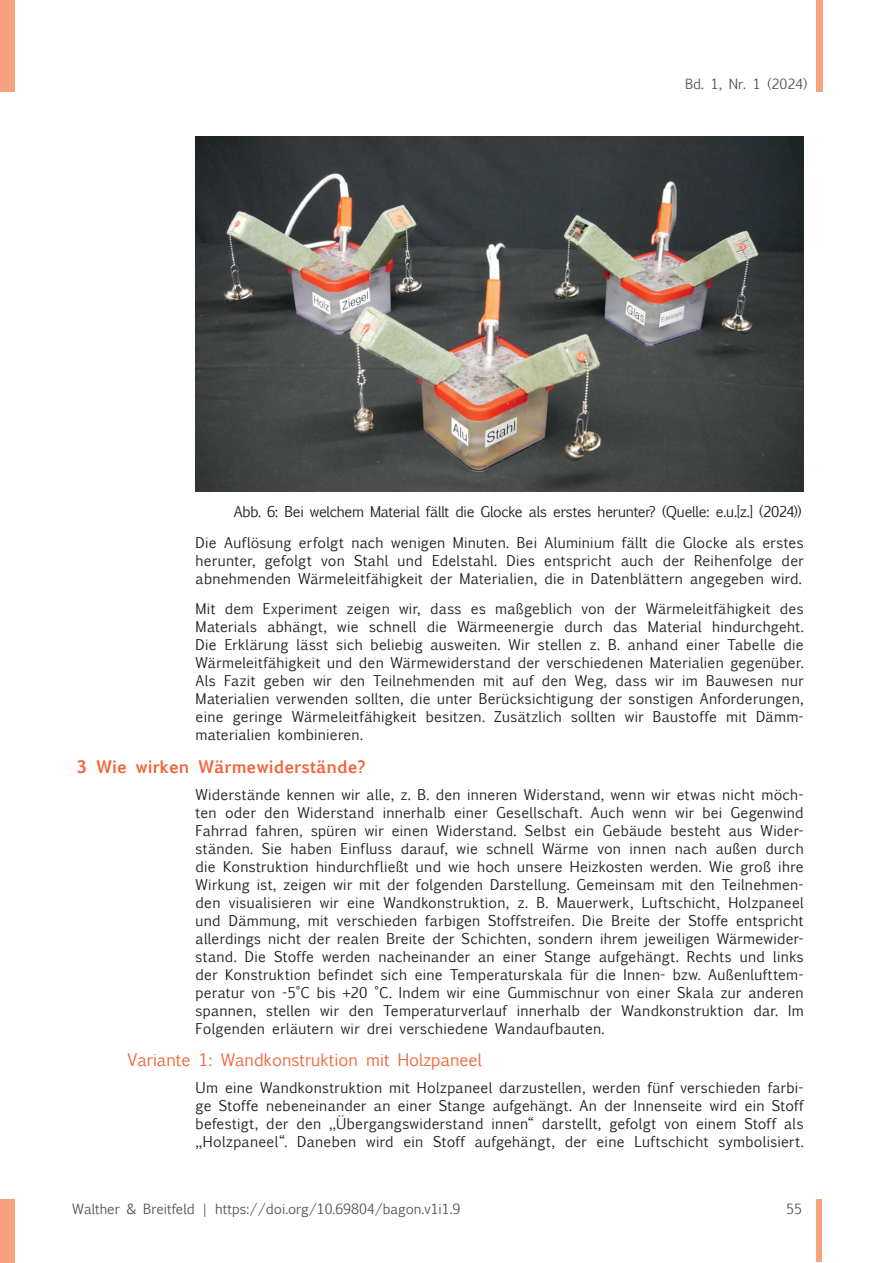
<style>
.page{position:relative;width:893px;height:1263px;background:#fff}
.page>*{position:absolute;margin:0;border:0;box-sizing:border-box;transform-origin:0 0}
.t1{font:16.5px "Euphemia UCAS";color:#f26539}
.t2{font:700 16.5px "Euphemia UCAS";color:#f26539}
.t3{font:14.25px/18px "Euphemia UCAS";letter-spacing:.015em;color:#231f20;text-align:justify}
.t4{font:13.5px "Euphemia UCAS";color:#57585a}
</style>
<div class="page">
<div style="left:0;top:0;width:15px;height:91px;background:#f7a27f"></div>
<div style="left:0;top:1199px;width:15px;height:64px;background:#f7a27f"></div>
<div style="left:816px;top:0;width:7px;height:91px;background:#f7a27f"></div>
<div style="left:816px;top:1199px;width:6px;height:63px;background:#f7a27f"></div>
<img style="left:196px;top:136px;width:608px;height:355px">
<p class="t4" style="left:685px;top:74px;width:124px">Bd. 1, Nr. 1 (2024)</p>
<p class="t3" style="left:196px;top:496px;width:610px;line-height:30.8px;text-align:right">Abb. 6: Bei welchem Material fällt die Glocke als erstes herunter? (Quelle: e.u.[z.] (2024))<br>Die Auflösung erfolgt nach wenigen Minuten. Bei Aluminium fällt die Glocke als erstes</p>
<p class="t3" style="left:196px;top:551px;width:610px">herunter, gefolgt von Stahl und Edelstahl. Dies entspricht auch der Reihenfolge der abnehmenden Wärmeleitfähigkeit der Materialien, die in Datenblättern angegeben wird.</p>
<p class="t3" style="left:196px;top:600px;width:610px">Mit dem Experiment zeigen wir, dass es maßgeblich von der Wärmeleitfähigkeit des Materials abhängt, wie schnell die Wärmeenergie durch das Material hindurchgeht.<br>Die Erklärung lässt sich beliebig ausweiten. Wir stellen z. B. anhand einer Tabelle die Wärmeleitfähigkeit und den Wärmewiderstand der verschiedenen Materialien gegenüber.<br>Als Fazit geben wir den Teilnehmenden mit auf den Weg, dass wir im Bauwesen nur Materialien verwenden sollten, die unter Berücksichtigung der sonstigen Anforderungen, eine geringe Wärmeleitfähigkeit besitzen. Zusätzlich sollten wir Baustoffe mit Dämm&shy;materialien kombinieren.</p>
<p class="t2" style="left:77px;top:754px;width:291px">3 Wie wirken Wärmewiderstände?</p>
<p class="t3" style="left:196px;top:785px;width:610px">Widerstände kennen wir alle, z. B. den inneren Widerstand, wenn wir etwas nicht möch&shy;ten oder den Widerstand innerhalb einer Gesellschaft. Auch wenn wir bei Gegenwind Fahrrad fahren, spüren wir einen Widerstand. Selbst ein Gebäude besteht aus Wider&shy;ständen. Sie haben Einfluss darauf, wie schnell Wärme von innen nach außen durch die Konstruktion hindurchfließt und wie hoch unsere Heizkosten werden. Wie groß ihre Wirkung ist, zeigen wir mit der folgenden Darstellung. Gemeinsam mit den Teilnehmen&shy;den visualisieren wir eine Wandkonstruktion, z. B. Mauerwerk, Luftschicht, Holzpaneel und Dämmung, mit verschieden farbigen Stoffstreifen. Die Breite der Stoffe entspricht allerdings nicht der realen Breite der Schichten, sondern ihrem jeweiligen Wärmewider&shy;stand. Die Stoffe werden nacheinander an einer Stange aufgehängt. Rechts und links der Konstruktion befindet sich eine Temperaturskala für die Innen- bzw. Außenlufttem&shy;peratur von -5°C bis +20 °C. Indem wir eine Gummischnur von einer Skala zur anderen spannen, stellen wir den Temperaturverlauf innerhalb der Wandkonstruktion dar. Im Folgenden erläutern wir drei verschiedene Wandaufbauten.</p>
<p class="t1" style="left:128px;top:1048px;width:356px">Variante 1: Wandkonstruktion mit Holzpaneel</p>
<p class="t3" style="left:196px;top:1078px;width:610px">Um eine Wandkonstruktion mit Holzpaneel darzustellen, werden fünf verschieden farbi&shy;ge Stoffe nebeneinander an einer Stange aufgehängt. An der Innenseite wird ein Stoff befestigt, der den „Übergangswiderstand innen“ darstellt, gefolgt von einem Stoff als „Holzpaneel“. Daneben wird ein Stoff aufgehängt, der eine Luftschicht symbolisiert.</p>
<p class="t4" style="left:72px;top:1199px;width:390px">Walther &amp; Breitfeld | https://doi.org/10.69804/bagon.v1i1.9</p>
<p class="t4" style="left:786px;top:1199px;width:17px">55</p>
</div>
